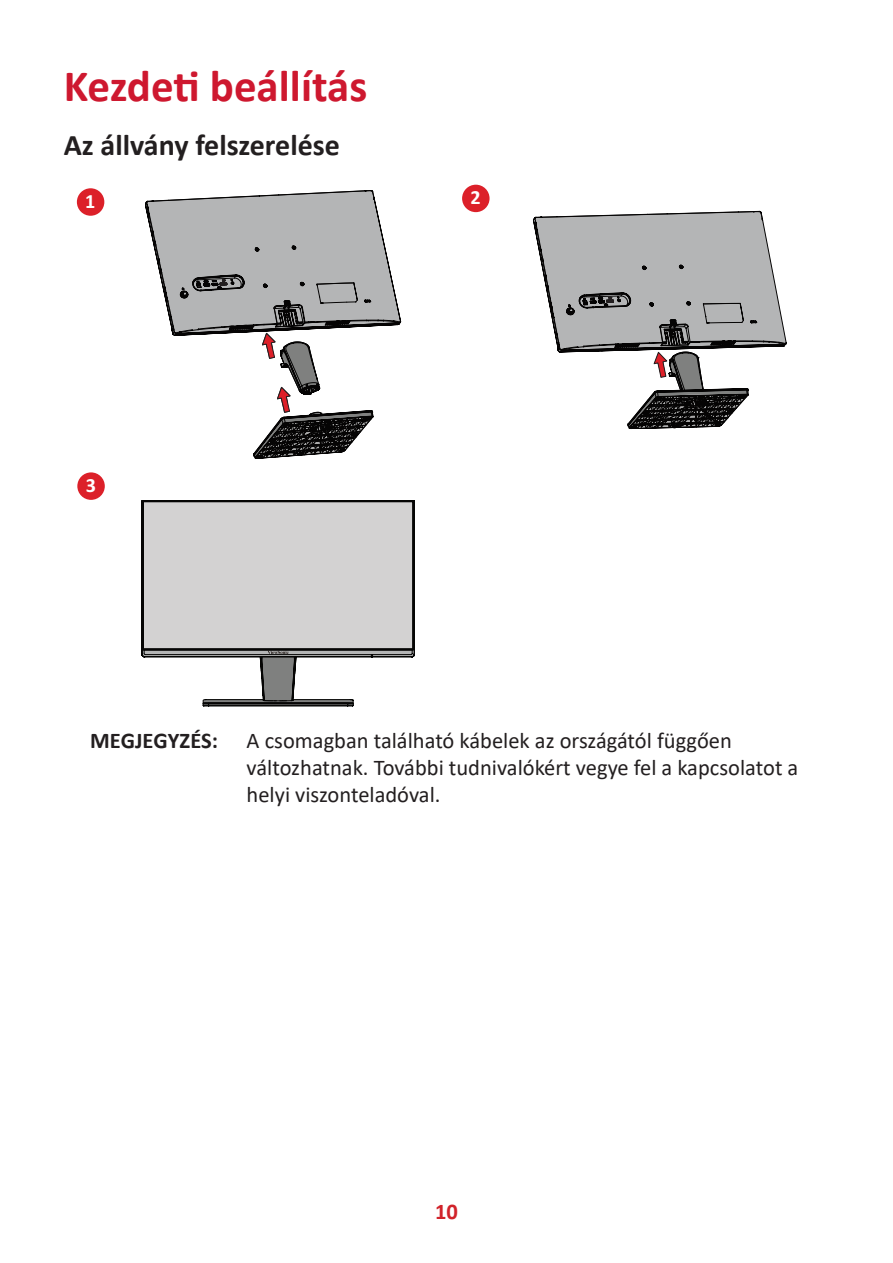
<style>
.page{position:relative;width:893px;height:1263px;background:#fff}
.page>*{position:absolute;margin:0;border:0;box-sizing:border-box;transform-origin:0 0}
.t1{font:700 45px "Calibri";color:#ce182f}
.t2{font:700 30px "Calibri";color:#231f20}
.t3{font:22.5px/27px "Calibri";color:#231f20}
.t4{font:700 22.5px "Calibri";color:#231f20}
.t5{font:700 22.5px "Calibri";color:#d1232a}
.t6{font:700 20.1px "Calibri";color:#fff}
</style>
<div class="page">
<div style="left:77px;top:188px;width:27px;height:28px;background:#dc2029;border-radius:50%"></div>
<svg style="left:145px;top:190px;width:256px;height:269px"></svg>
<div style="left:462px;top:185px;width:28px;height:27px;background:#dc2029;border-radius:50%"></div>
<svg style="left:533px;top:211px;width:253px;height:218px"></svg>
<div style="left:77px;top:472px;width:28px;height:28px;background:#dc2029;border-radius:50%"></div>
<svg style="left:142px;top:500px;width:273px;height:207px"></svg>
<h1 class="t1" style="left:64px;top:54px;width:305px">Kezdeti beállítás</h1>
<h2 class="t2" style="left:64px;top:124px;width:278px">Az állvány felszerelése</h2>
<p class="t6" style="left:85px;top:187px;width:12px">1</p>
<p class="t6" style="left:470px;top:184px;width:12px">2</p>
<p class="t6" style="left:86px;top:471px;width:12px">3</p>
<p class="t4" style="left:90px;top:724px;width:130px">MEGJEGYZÉS:</p>
<p class="t3" style="left:247px;top:726px;width:553px">A csomagban található kábelek az országától függően változhatnak. További tudnivalókért vegye fel a kapcsolatot a helyi viszonteladóval.</p>
<p class="t5" style="left:435px;top:1196px;width:24px">10</p>
</div>
